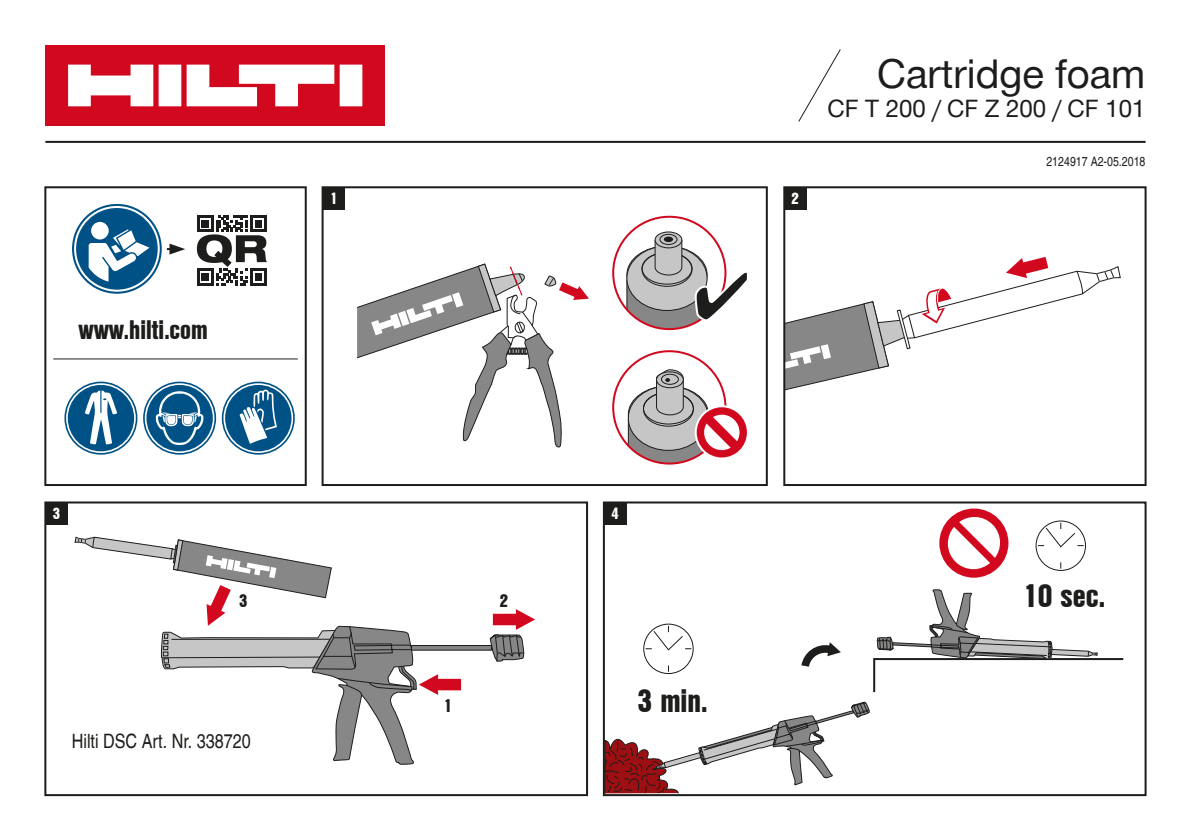
<style>
.page{position:relative;width:1191px;height:840px;background:#fff}
.page>*{position:absolute;margin:0;border:0;box-sizing:border-box;transform-origin:0 0}
.t1{font:40px "Hilti";color:#1d1d1b}
.t2{font:700 condensed 31.6px "Hilti";color:#1d1d1b}
.t3{font:700 condensed 26px "Hilti";color:#1d1d1b}
.t4{font:24px "Hilti";color:#1d1d1b}
.t5{font:condensed 19.8px "Hilti";color:#1d1d1b}
.t6{font:700 condensed 17.8px "Hilti";color:#1d1d1b}
.t7{font:700 condensed 15.8px "Hilti";color:#fff}
.t8{font:condensed 13px "Hilti";color:#1d1d1b}
</style>
<div class="page">
<div style="left:643px;top:623px;width:50px;height:50px;border:1px solid #1d1d1b;border-radius:50%"></div>
<svg style="left:645px;top:625px;width:46px;height:26px"></svg>
<svg style="left:939px;top:508px;width:69px;height:69px"></svg>
<div style="left:1035px;top:520px;width:51px;height:50px;border:1px solid #1d1d1b;border-radius:50%"></div>
<svg style="left:1038px;top:522px;width:45px;height:26px"></svg>
<svg style="left:801px;top:642px;width:40px;height:24px"></svg>
<svg style="left:588px;top:701px;width:282px;height:93px"></svg>
<svg style="left:873px;top:589px;width:251px;height:104px"></svg>
<svg style="left:655px;top:232px;width:27px;height:16px"></svg>
<div style="left:654px;top:231px;width:28px;height:17px;border:1px solid #1d1d1b;border-radius:50%"></div>
<div style="left:659px;top:234px;width:18px;height:11px;border:1px solid #1d1d1b;border-radius:50%"></div>
<div style="left:664px;top:236px;width:9px;height:6px;background:#1d1d1b;border-radius:50%"></div>
<div style="left:44px;top:501px;width:544px;height:294px;border:2px solid #1d1d1b"></div>
<div style="left:603px;top:501px;width:543px;height:294px;border:2px solid #1d1d1b"></div>
<div style="left:322px;top:187px;width:23px;height:23px;background:#1d1d1b"></div>
<div style="left:784px;top:187px;width:22px;height:23px;background:#1d1d1b"></div>
<div style="left:45px;top:502px;width:23px;height:22px;background:#1d1d1b"></div>
<div style="left:604px;top:502px;width:22px;height:22px;background:#1d1d1b"></div>
<svg style="left:461px;top:645px;width:28px;height:5px"></svg>
<svg style="left:489px;top:609px;width:46px;height:52px"></svg>
<div style="left:44px;top:186px;width:263px;height:299px;border:2px solid #1d1d1b"></div>
<svg style="left:143px;top:381px;width:73px;height:73px"></svg>
<svg style="left:145px;top:383px;width:69px;height:69px"></svg>
<div style="left:146px;top:385px;width:67px;height:66px;background:#005286;border-radius:50%"></div>
<svg style="left:156px;top:391px;width:48px;height:54px"></svg>
<svg style="left:64px;top:381px;width:73px;height:73px"></svg>
<svg style="left:66px;top:383px;width:70px;height:69px"></svg>
<div style="left:68px;top:385px;width:66px;height:66px;background:#005286;border-radius:50%"></div>
<svg style="left:85px;top:390px;width:32px;height:54px"></svg>
<svg style="left:222px;top:381px;width:73px;height:73px"></svg>
<svg style="left:223px;top:383px;width:70px;height:69px"></svg>
<div style="left:225px;top:385px;width:66px;height:66px;background:#005286;border-radius:50%"></div>
<svg style="left:239px;top:388px;width:38px;height:55px"></svg>
<svg style="left:72px;top:204px;width:113px;height:89px"></svg>
<svg style="left:197px;top:215px;width:70px;height:70px"></svg>
<hr style="left:53px;top:358px;width:245px;height:1px;background:#1d1d1b">
<svg style="left:357px;top:263px;width:232px;height:184px"></svg>
<svg style="left:626px;top:239px;width:495px;height:224px"></svg>
<div style="left:321px;top:186px;width:447px;height:299px;border:2px solid #1d1d1b"></div>
<div style="left:783px;top:186px;width:363px;height:299px;border:2px solid #1d1d1b"></div>
<svg style="left:74px;top:536px;width:387px;height:228px"></svg>
<hr style="left:45px;top:141px;width:1100px;height:2px;background:#1d1d1b">
<div style="left:45px;top:45px;width:340px;height:80px;background:#d2091e"></div>
<svg style="left:68px;top:65px;width:294px;height:41px"></svg>
<svg style="left:798px;top:49px;width:43px;height:73px"></svg>
<h3 class="t3" style="left:78px;top:314px;width:131px">www.hilti.com</h3>
<p class="t7" style="left:330px;top:189px;width:9px">1</p>
<p class="t7" style="left:791px;top:189px;width:9px">2</p>
<h1 class="t1" style="left:877px;top:51px;width:270px">Cartridge foam</h1>
<p class="t4" style="left:827px;top:95px;width:319px">CF T 200 / CF Z 200 / CF 101</p>
<p class="t8" style="left:1046px;top:154px;width:101px">2124917 A2-05.2018</p>
<p class="t7" style="left:53px;top:504px;width:9px">3</p>
<p class="t7" style="left:611px;top:504px;width:9px">4</p>
<p class="t6" style="left:239px;top:590px;width:10px">3</p>
<p class="t6" style="left:500px;top:590px;width:10px">2</p>
<p class="t5" style="left:72px;top:728px;width:180px">Hilti DSC Art. Nr. 338720</p>
<p class="t6" style="left:444px;top:694px;width:10px">1</p>
<h2 class="t2" style="left:637px;top:681px;width:72px">3 min.</h2>
<h2 class="t2" style="left:1023px;top:577px;width:84px">10 sec.</h2>
</div>
